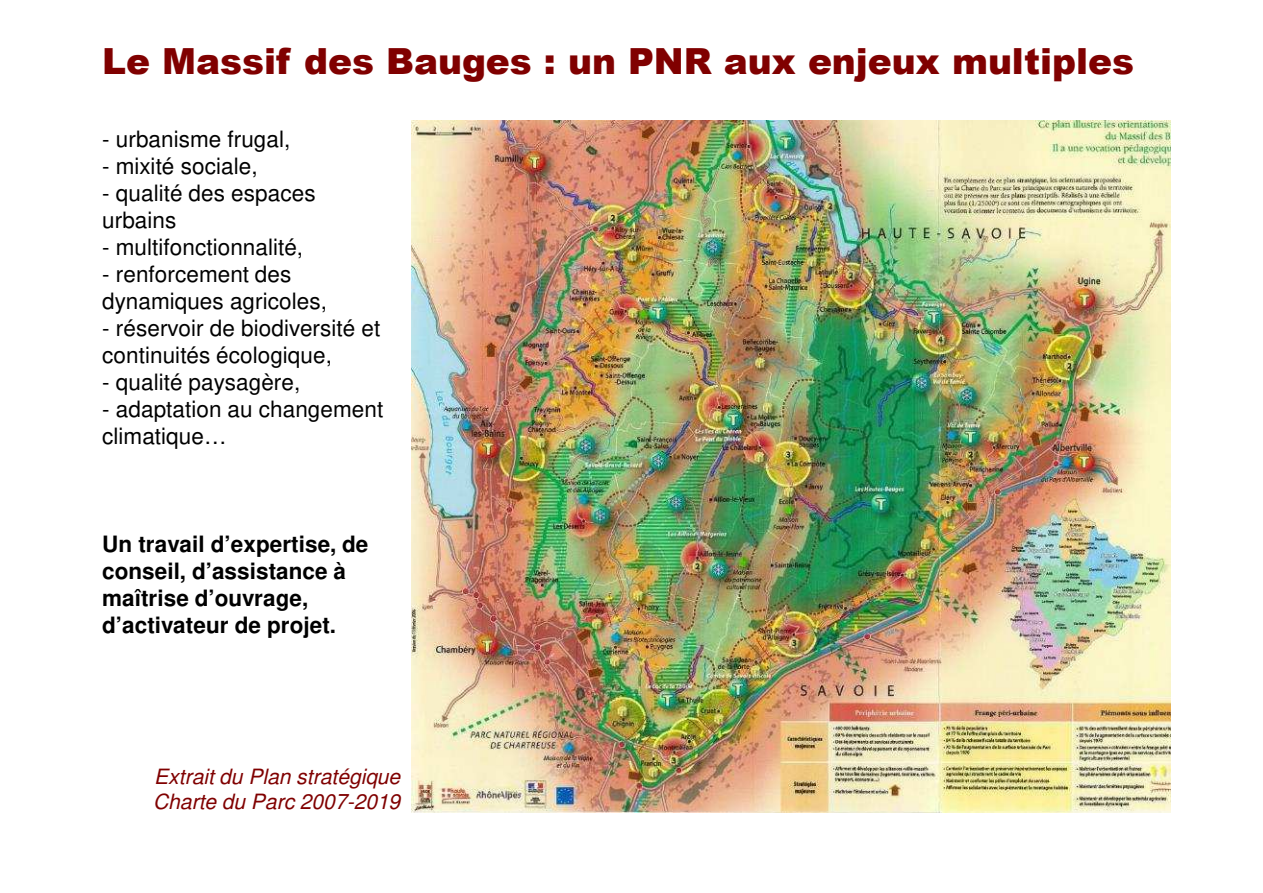
<style>
.page{position:relative;width:1263px;height:893px;background:#fff}
.page>*{position:absolute;margin:0;border:0;box-sizing:border-box;transform-origin:0 0}
.t1{font:900 36px "Arial";color:#800000}
.t2{font:22.5px/27px "Helvetica";letter-spacing:.005em;color:#000}
.t3{font:700 22.5px/27px "Helvetica";letter-spacing:.005em;color:#000}
.t4{font:italic 21px/25.2px "Helvetica";color:#800000}
</style>
<div class="page">
<img style="left:411px;top:120px;width:759px;height:693px">
<h1 class="t1" style="left:102px;top:35px;width:1033px">Le Massif des Bauges : un PNR aux enjeux multiples</h1>
<p class="t2" style="left:102px;top:128px;width:190px">- urbanisme frugal,</p>
<p class="t2" style="left:102px;top:155px;width:157px">- mixité sociale,</p>
<p class="t2" style="left:102px;top:182px;width:215px">- qualité des espaces urbains</p>
<p class="t2" style="left:102px;top:236px;width:202px">- multifonctionnalité,</p>
<p class="t2" style="left:102px;top:263px;width:226px">- renforcement des dynamiques agricoles,</p>
<p class="t2" style="left:102px;top:317px;width:280px">- réservoir de biodiversité et continuités écologique,</p>
<p class="t2" style="left:102px;top:371px;width:200px">- qualité paysagère,</p>
<p class="t2" style="left:102px;top:398px;width:283px">- adaptation au changement climatique…</p>
<p class="t3" style="left:102px;top:533px;width:268px">Un travail d’expertise, de conseil, d’assistance à maîtrise d’ouvrage, d’activateur de projet.</p>
<p class="t4" style="left:153px;top:765px;width:249px">Extrait du Plan stratégique<br>Charte du Parc 2007-2019</p>
</div>
